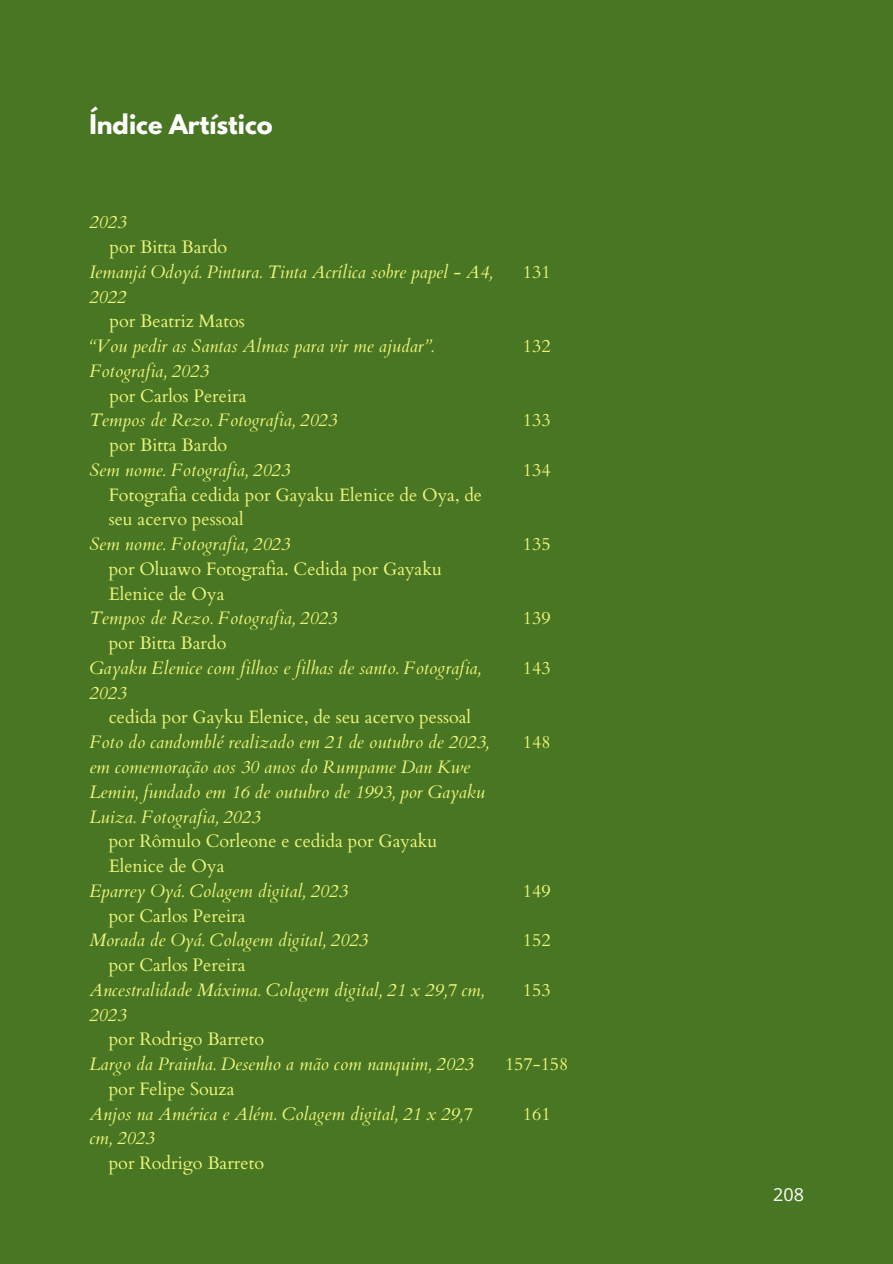
<style>
.page{position:relative;width:893px;height:1264px;background:#fff}
.page>*{position:absolute;margin:0;border:0;box-sizing:border-box;transform-origin:0 0}
.t1{font:700 24px "League Spartan";color:#fff}
.t2{font:italic 18px/24.8px "Cardo";color:#edf67d}
.t3{font:18px "Cardo";color:#edf67d}
.t4{font:18px "Open Sans";color:#fff}
</style>
<div class="page">
<div style="left:0;top:0;width:892px;height:1263px;background:#497622"></div>
<h1 class="t1" style="left:89px;top:112px;width:185px">Índice Artístico</h1>
<p class="t2" style="left:89px;top:210px;width:38px">2023</p>
<p class="t3" style="left:110px;top:235px;width:119px">por Bitta Bardo</p>
<p class="t2" style="left:89px;top:260px;width:404px">Iemanjá Odoyá. Pintura. Tinta Acrílica sobre papel - A4,<br>2022</p>
<p class="t3" style="left:110px;top:309px;width:137px">por Beatriz Matos</p>
<p class="t2" style="left:89px;top:334px;width:346px">“Vou pedir as Santas Almas para vir me ajudar”.<br>Fotografia, 2023</p>
<p class="t3" style="left:110px;top:384px;width:138px">por Carlos Pereira</p>
<p class="t2" style="left:89px;top:408px;width:249px">Tempos de Rezo. Fotografia, 2023</p>
<p class="t3" style="left:110px;top:433px;width:119px">por Bitta Bardo</p>
<p class="t2" style="left:89px;top:458px;width:202px">Sem nome. Fotografia, 2023</p>
<p class="t3" style="left:109px;top:483px;width:375px">Fotografia cedida por Gayaku Elenice de Oya, de</p>
<p class="t3" style="left:109px;top:507px;width:137px">seu acervo pessoal</p>
<p class="t2" style="left:89px;top:532px;width:202px">Sem nome. Fotografia, 2023</p>
<p class="t3" style="left:109px;top:557px;width:335px">por Oluawo Fotografia. Cedida por Gayaku</p>
<p class="t3" style="left:109px;top:582px;width:117px">Elenice de Oya</p>
<p class="t2" style="left:89px;top:606px;width:249px">Tempos de Rezo. Fotografia, 2023</p>
<p class="t3" style="left:109px;top:631px;width:119px">por Bitta Bardo</p>
<p class="t2" style="left:89px;top:656px;width:393px">Gayaku Elenice com filhos e filhas de santo. Fotografia,<br>2023</p>
<p class="t3" style="left:109px;top:705px;width:364px">cedida por Gayku Elenice, de seu acervo pessoal</p>
<p class="t2" style="left:89px;top:730px;width:401px">Foto do candomblé realizado em 21 de outubro de 2023, em comemoração aos 30 anos do Rumpame Dan Kwe Lemin, fundado em 16 de outubro de 1993, por Gayaku Luiza. Fotografia, 2023</p>
<p class="t3" style="left:109px;top:829px;width:330px">por Rômulo Corleone e cedida por Gayaku</p>
<p class="t3" style="left:109px;top:854px;width:117px">Elenice de Oya</p>
<p class="t2" style="left:89px;top:878px;width:260px">Eparrey Oyá. Colagem digital, 2023</p>
<p class="t3" style="left:109px;top:903px;width:138px">por Carlos Pereira</p>
<p class="t2" style="left:89px;top:928px;width:280px">Morada de Oyá. Colagem digital, 2023</p>
<p class="t3" style="left:109px;top:953px;width:138px">por Carlos Pereira</p>
<p class="t2" style="left:89px;top:977px;width:396px">Ancestralidade Máxima. Colagem digital, 21 x 29,7 cm,<br>2023</p>
<p class="t3" style="left:109px;top:1027px;width:157px">por Rodrigo Barreto</p>
<p class="t2" style="left:89px;top:1052px;width:385px">Largo da Prainha. Desenho a mão com nanquim, 2023</p>
<p class="t3" style="left:109px;top:1077px;width:127px">por Felipe Souza</p>
<p class="t2" style="left:89px;top:1101px;width:384px">Anjos na América e Além. Colagem digital, 21 x 29,7 cm, 2023</p>
<p class="t3" style="left:109px;top:1151px;width:157px">por Rodrigo Barreto</p>
<p class="t3" style="left:523px;top:260px;width:29px">131</p>
<p class="t3" style="left:523px;top:334px;width:29px">132</p>
<p class="t3" style="left:523px;top:408px;width:29px">133</p>
<p class="t3" style="left:523px;top:458px;width:29px">134</p>
<p class="t3" style="left:523px;top:532px;width:29px">135</p>
<p class="t3" style="left:523px;top:606px;width:29px">139</p>
<p class="t3" style="left:523px;top:656px;width:29px">143</p>
<p class="t3" style="left:523px;top:730px;width:29px">148</p>
<p class="t3" style="left:523px;top:879px;width:29px">149</p>
<p class="t3" style="left:523px;top:928px;width:29px">152</p>
<p class="t3" style="left:523px;top:978px;width:29px">153</p>
<p class="t3" style="left:505px;top:1052px;width:65px">157-158</p>
<p class="t3" style="left:523px;top:1101px;width:29px">161</p>
<p class="t4" style="left:773px;top:1181px;width:32px">208</p>
</div>
